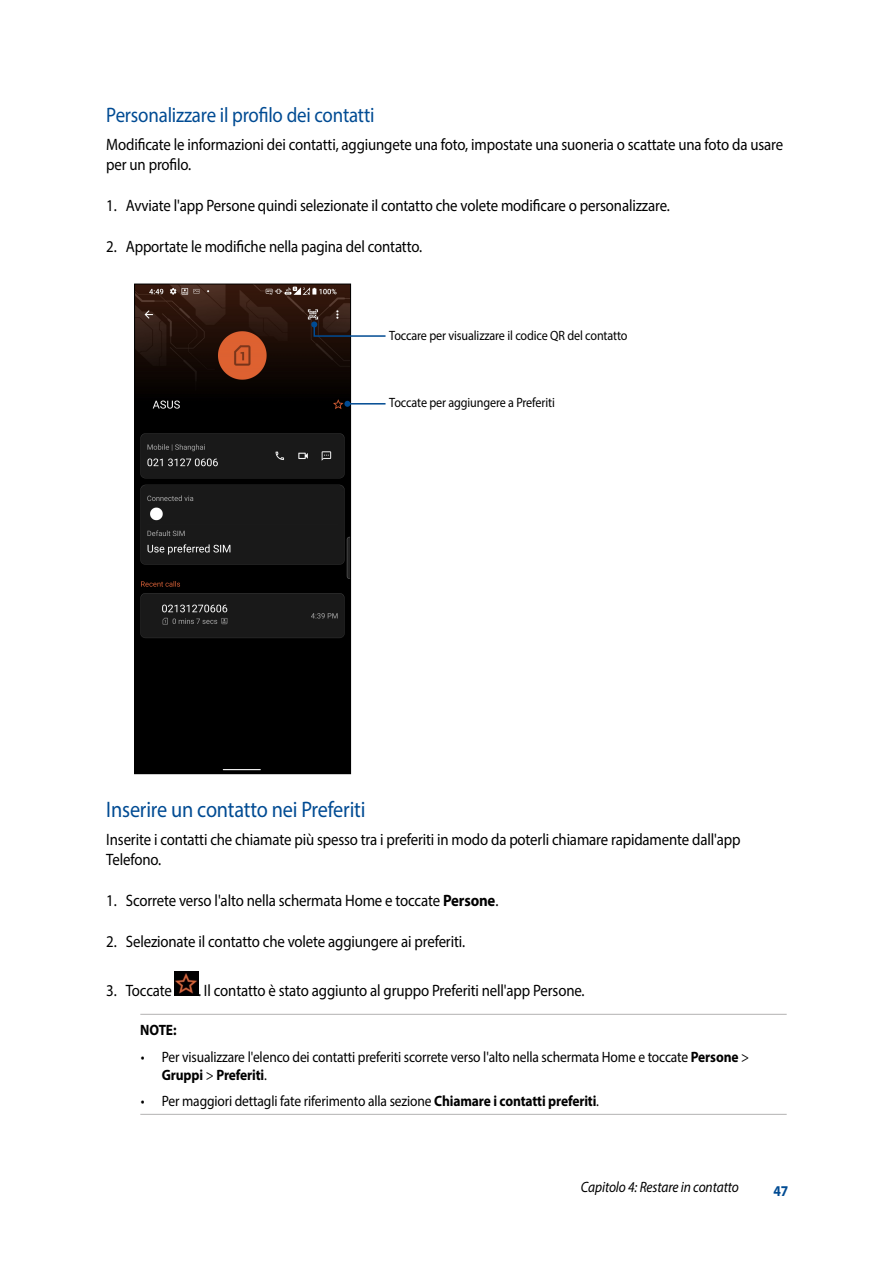
<style>
.page{position:relative;width:893px;height:1263px;background:#fff}
.page>*{position:absolute;margin:0;border:0;box-sizing:border-box;transform-origin:0 0}
.t1{font:22.5px "Myriad Pro";letter-spacing:-.01em;color:#004b93;scale:.9 1}
.t2{font:21px "Myriad Pro";letter-spacing:-.01em;color:#004b93;scale:.9 1}
.t3{font:16.5px/19.8px "Myriad Pro";letter-spacing:-.01em;color:#000;scale:.9 1}
.t4{font:15px/18px "Myriad Pro";letter-spacing:-.01em;color:#000;scale:.9 1}
.t5{font:italic 15px "Myriad Pro";letter-spacing:-.01em;color:#000;scale:.9 1}
.t6{font:700 15px "Myriad Pro";color:#000;scale:.9 1}
.t7{font:700 15px "Myriad Pro";color:#004b93;scale:.9 1}
.t8{font:13.5px "Myriad Pro";letter-spacing:-.01em;color:#000;scale:.9 1}
.s1{font-weight:700}
</style>
<div class="page">
<hr style="left:140px;top:1014px;width:647px;height:1px;background:#b3b2b2">
<hr style="left:140px;top:1114px;width:647px;height:1px;background:#b3b2b2">
<img style="left:175px;top:972px;width:23px;height:24px">
<img style="left:136px;top:286px;width:213px;height:486px">
<div style="left:134px;top:284px;width:217px;height:490px;border:1px solid #000"></div>
<hr style="left:347px;top:403px;width:39px;height:1px;background:#004b93">
<svg style="left:344px;top:401px;width:6px;height:6px"></svg>
<svg style="left:311px;top:321px;width:75px;height:17px"></svg>
<p class="t2" style="left:106px;top:102px;width:299px">Personalizzare il profilo dei contatti</p>
<p class="t3" style="left:106px;top:135px;width:754px">Modificate le informazioni dei contatti, aggiungete una foto, impostate una suoneria o scattate una foto da usare per un profilo.</p>
<p class="t3" style="left:106px;top:196px;width:628px">1. Avviate l'app Persone quindi selezionate il contatto che volete modificare o personalizzare.</p>
<p class="t3" style="left:106px;top:237px;width:352px">2. Apportate le modifiche nella pagina del contatto.</p>
<p class="t8" style="left:389px;top:327px;width:266px">Toccare per visualizzare il codice QR del contatto</p>
<p class="t8" style="left:389px;top:394px;width:185px">Toccate per aggiungere a Preferiti</p>
<h1 class="t1" style="left:106px;top:796px;width:289px">Inserire un contatto nei Preferiti</h1>
<p class="t3" style="left:106px;top:830px;width:706px">Inserite i contatti che chiamate più spesso tra i preferiti in modo da poterli chiamare rapidamente dall'app<br>Telefono.</p>
<p class="t3" style="left:106px;top:890px;width:437px">1. Scorrete verso l'alto nella schermata Home e toccate <span class="s1">Persone</span>.</p>
<p class="t3" style="left:106px;top:931px;width:400px">2. Selezionate il contatto che volete aggiungere ai preferiti.</p>
<p class="t3" style="left:106px;top:980px;width:74px">3. Toccate</p>
<p class="t3" style="left:198px;top:980px;width:431px">. Il contatto è stato aggiunto al gruppo Preferiti nell'app Persone.</p>
<p class="t6" style="left:140px;top:1020px;width:42px">NOTE:</p>
<p class="t4" style="left:162px;top:1047px;width:654px;text-indent:-21px">• Per visualizzare l'elenco dei contatti preferiti scorrete verso l'alto nella schermata Home e toccate <span class="s1">Persone</span> &gt;<br><span class="s1">Gruppi</span> &gt; <span class="s1">Preferiti</span>.</p>
<p class="t4" style="left:141px;top:1092px;width:511px">• Per maggiori dettagli fate riferimento alla sezione <span class="s1">Chiamare i contatti preferiti</span>.</p>
<p class="t5" style="left:581px;top:1178px;width:177px">Capitolo 4: Restare in contatto</p>
<p class="t7" style="left:774px;top:1181px;width:18px">47</p>
</div>
